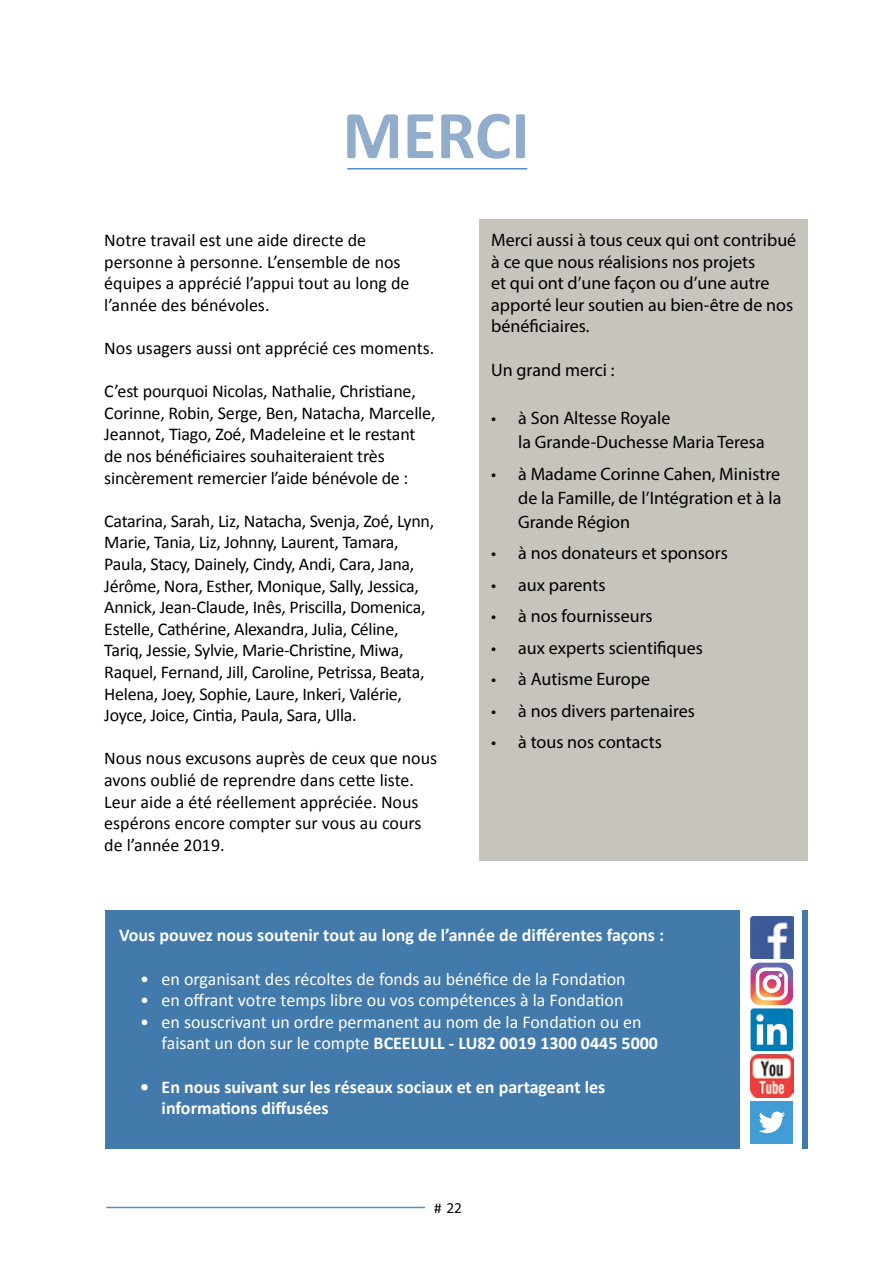
<style>
.page{position:relative;width:893px;height:1263px;background:#fff}
.page>*{position:absolute;margin:0;border:0;box-sizing:border-box;transform-origin:0 0}
.t1{font:700 69px "Calibri";color:#91adcb}
.t2{font:18px/21.6px "Calibri";letter-spacing:-.01em;color:#000}
.t3{font:18px/21.6px "Myriad Pro";color:#000}
.t4{font:18px/21.6px "Calibri";color:#fff}
.t5{font:700 18px/21.6px "Calibri";color:#fff}
.t6{font:15px "Myriad Pro";color:#000}
.s1{font-weight:700}
.s2{font-family:"Calibri"}
</style>
<div class="page">
<hr style="left:106px;top:1207px;width:319px;height:1px;background:#5091cd">
<div style="left:480px;top:219px;width:328px;height:641px;background:#c7c3bd"></div>
<hr style="left:347px;top:168px;width:180px;height:2px;background:#5091cd">
<div style="left:105px;top:910px;width:635px;height:238px;background:#437aac"></div>
<div style="left:802px;top:910px;width:6px;height:238px;background:#437aac"></div>
<img style="left:750px;top:916px;width:43px;height:43px">
<svg style="left:750px;top:963px;width:43px;height:42px"></svg>
<div style="left:750px;top:1008px;width:43px;height:43px;background:#007bb6;border-radius:3px"></div>
<svg style="left:756px;top:1014px;width:31px;height:31px"></svg>
<img style="left:750px;top:1054px;width:43px;height:43px">
<div style="left:750px;top:1101px;width:43px;height:42px;background:#429cd6"></div>
<svg style="left:759px;top:1111px;width:26px;height:22px"></svg>
<h1 class="t1" style="left:342px;top:91px;width:189px">MERCI</h1>
<p class="t2" style="left:104px;top:229px;width:307px">Notre travail est une aide directe de personne à personne. L’ensemble de nos équipes a apprécié l’appui tout au long de l’année des bénévoles.</p>
<p class="t2" style="left:104px;top:337px;width:332px">Nos usagers aussi ont apprécié ces moments.</p>
<p class="t2" style="left:104px;top:380px;width:333px">C’est pourquoi Nicolas, Nathalie, Christiane, Corinne, Robin, Serge, Ben, Natacha, Marcelle, Jeannot, Tiago, Zoé, Madeleine et le restant de nos bénéficiaires souhaiteraient très sincèrement remercier l’aide bénévole de :</p>
<p class="t2" style="left:104px;top:510px;width:331px">Catarina, Sarah, Liz, Natacha, Svenja, Zoé, Lynn, Marie, Tania, Liz, Johnny, Laurent, Tamara, Paula, Stacy, Dainely, Cindy, Andi, Cara, Jana, Jérôme, Nora, Esther, Monique, Sally, Jessica, Annick, Jean-Claude, Inês, Priscilla, Domenica, Estelle, Cathérine, Alexandra, Julia, Céline, Tariq, Jessie, Sylvie, Marie-Christine, Miwa, Raquel, Fernand, Jill, Caroline, Petrissa, Beata, Helena, Joey, Sophie, Laure, Inkeri, Valérie, Joyce, Joice, Cintia, Paula, Sara, Ulla.</p>
<p class="t2" style="left:104px;top:748px;width:334px">Nous nous excusons auprès de ceux que nous avons oublié de reprendre dans cette liste.<br>Leur aide a été réellement appréciée. Nous espérons encore compter sur vous au cours de l’année 2019.</p>
<p class="t3" style="left:491px;top:229px;width:307px">Merci aussi à tous ceux qui ont contribué à ce que nous réalisions nos projets<br>et qui ont d’une façon ou d’une autre apporté leur soutien au bien-être de nos bénéficiaires.</p>
<p class="t3" style="left:491px;top:358px;width:125px">Un grand merci :</p>
<p class="t3" style="left:518px;top:406px;width:248px;line-height:24px;text-indent:-27px">• à Son Altesse Royale<br>la Grande-Duchesse Maria Teresa</p>
<p class="t3" style="left:518px;top:461px;width:265px;line-height:24px;text-align:justify;text-indent:-27px">• à Madame Corinne Cahen, Ministre de la Famille, de l’Intégration et à la Grande Région</p>
<p class="t3" style="left:491px;top:542px;width:238px">• à nos donateurs et sponsors</p>
<p class="t3" style="left:491px;top:574px;width:116px">• aux parents</p>
<p class="t3" style="left:491px;top:605px;width:163px">• à nos fournisseurs</p>
<p class="t3" style="left:491px;top:637px;width:213px">• aux experts scientifiques</p>
<p class="t3" style="left:491px;top:668px;width:160px">• à Autisme Europe</p>
<p class="t3" style="left:491px;top:700px;width:205px">• à nos divers partenaires</p>
<p class="t3" style="left:491px;top:731px;width:172px">• à tous nos contacts</p>
<p class="t5" style="left:119px;top:924px;width:546px">Vous pouvez nous soutenir tout au long de l’année de différentes façons :</p>
<p class="t4" style="left:140px;top:968px;width:487px">• en organisant des récoltes de fonds au bénéfice de la Fondation</p>
<p class="t4" style="left:140px;top:989px;width:485px">• en offrant votre temps libre ou vos compétences à la Fondation</p>
<p class="t4" style="left:162px;top:1011px;width:498px;text-indent:-21px">• en souscrivant un ordre permanent au nom de la Fondation ou en faisant un don sur le compte <span class="s1">BCEELULL - LU82 0019 1300 0445 5000</span></p>
<p class="t5" style="left:162px;top:1076px;width:445px;text-indent:-21px">• En nous suivant sur les réseaux sociaux et en partageant les informations diffusées</p>
<p class="t6" style="left:434px;top:1198px;width:29px"><span class="s2">#</span> 22</p>
</div>
